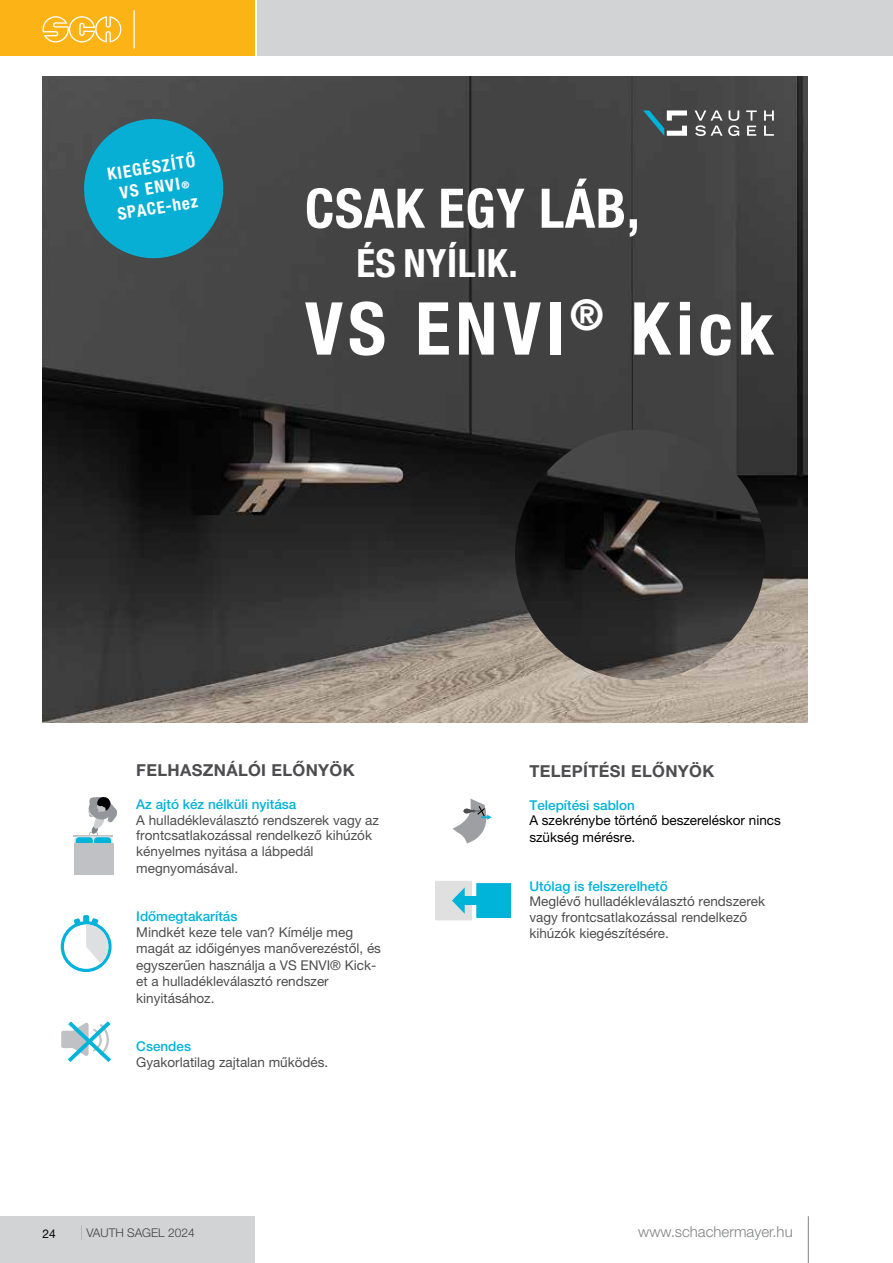
<style>
.page{position:relative;width:893px;height:1263px;background:#fff}
.page>*{position:absolute;margin:0;border:0;box-sizing:border-box;transform-origin:0 0}
.t1{font:700 condensed 73.05px "Helvetica Neue LT Pro";letter-spacing:.07em;color:#fff}
.t2{font:700 condensed 54.6px "Helvetica Neue LT Pro";letter-spacing:.01em;color:#fff}
.t3{font:700 condensed 39px "Helvetica Neue LT Pro";letter-spacing:.015em;color:#fff}
.t4{font:700 condensed 16.95px/20.4px "Helvetica Neue LT Pro";color:#fff;text-align:center}
.t5{font:700 16.5px "Helvetica Neue LT Pro";letter-spacing:.02em;color:#4d4d4f}
.t6{font:300 15px "Helvetica Neue LT Pro";color:#808285}
.t7{font:13.5px/16.4px "Helvetica Neue LT Pro";color:#4d4d4f}
.t8{font:500 13.5px "Helvetica Neue LT Pro";color:#00b3d9}
.t9{font:13.5px/17px "Helvetica Neue LT Pro";color:#000}
.t10{font:300 12px "Helvetica Neue LT Pro";color:#4d4d4f}
.t11{font:12px "Helvetica Neue LT Pro";color:#000}
.s1{font-size:9.9px}
.s2{font-size:15px}
</style>
<div class="page">
<div style="left:0;top:1216px;width:255px;height:47px;background:#d1d3d4"></div>
<div style="left:0;top:0;width:255px;height:55px;background:#fcb316"></div>
<div style="left:257px;top:0;width:636px;height:55px;background:#d1d3d4"></div>
<hr style="left:808px;top:1216px;width:1px;height:47px;background:#808285">
<hr style="left:134px;top:10px;width:1px;height:38px;background:#fff">
<svg style="left:43px;top:16px;width:78px;height:26px"></svg>
<img style="left:43px;top:76px;width:765px;height:646px">
<svg style="left:75px;top:110px;width:157px;height:157px;background:#20889f"></svg>
<img style="left:515px;top:430px;width:250px;height:250px;border-radius:125px">
<hr style="left:74px;top:835px;width:39px;height:1px;background:#bfc1c5">
<svg style="left:74px;top:836px;width:39px;height:29px"></svg>
<svg style="left:76px;top:837px;width:17px;height:26px"></svg>
<svg style="left:94px;top:837px;width:17px;height:11px"></svg>
<div style="left:74px;top:844px;width:39px;height:31px;background:#bfc1c5"></div>
<svg style="left:86px;top:797px;width:31px;height:43px"></svg>
<svg style="left:61px;top:921px;width:51px;height:51px"></svg>
<div style="left:83px;top:915px;width:6px;height:8px;background:#00b1dc;border-radius:2px"></div>
<svg style="left:64px;top:918px;width:44px;height:51px"></svg>
<svg style="left:61px;top:1021px;width:50px;height:41px"></svg>
<svg style="left:435px;top:881px;width:76px;height:39px;background:#72ccdf"></svg>
<svg style="left:453px;top:798px;width:39px;height:45px"></svg>
<svg style="left:764px;top:110px;width:10px;height:26px"></svg>
<svg style="left:746px;top:110px;width:11px;height:26px"></svg>
<svg style="left:695px;top:110px;width:44px;height:26px"></svg>
<svg style="left:643px;top:110px;width:44px;height:26px"></svg>
<p class="t4" style="left:106px;top:164px;width:90px;rotate:-9deg">KIEGÉSZÍTŐ<br>VS ENVI<span class="s1">®<br></span>SPACE-hez</p>
<h2 class="t2" style="left:305px;top:175px;width:336px">CSAK EGY LÁB,</h2>
<h3 class="t3" style="left:356px;top:240px;width:163px">ÉS NYÍLIK.</h3>
<h1 class="t1" style="left:305px;top:284px;width:470px">VS ENVI<sup>®</sup> Kick</h1>
<p class="t5" style="left:136px;top:760px;width:220px">FELHASZNÁLÓI ELŐNYÖK</p>
<p class="t8" style="left:136px;top:796px;width:162px">Az ajtó kéz nélküli nyitása</p>
<p class="t7" style="left:136px;top:811px;width:244px">A hulladékleválasztó rendszerek vagy az frontcsatlakozással rendelkező kihúzók kényelmes nyitása a lábpedál megnyomásával.</p>
<p class="t8" style="left:136px;top:908px;width:103px">Időmegtakarítás</p>
<p class="t7" style="left:136px;top:924px;width:246px">Mindkét keze tele van? Kímélje meg magát az időigényes manőverezéstől, és egyszerűen használja a VS ENVI® Kick&shy;et a hulladékleválasztó rendszer kinyitásához.</p>
<p class="t8" style="left:136px;top:1038px;width:56px">Csendes</p>
<p class="t7" style="left:136px;top:1053px;width:194px">Gyakorlatilag zajtalan működés.</p>
<p class="t5" style="left:529px;top:761px;width:186px">TELEPÍTÉSI ELŐNYÖK</p>
<p class="t8" style="left:529px;top:797px;width:107px">Telepítési sablon</p>
<p class="t9" style="left:529px;top:811px;width:253px">A szekrénybe történő beszereléskor nincs szükség mérésre.</p>
<p class="t8" style="left:529px;top:878px;width:140px">Utólag is felszerelhető</p>
<p class="t7" style="left:529px;top:893px;width:237px">Meglévő hulladékleválasztó rendszerek vagy frontcsatlakozással rendelkező kihúzók kiegészítésére.</p>
<p class="t11" style="left:43px;top:1226px;width:15px">24</p>
<p class="t10" style="left:80px;top:1226px;width:116px"><span class="s2">|</span> VAUTH SAGEL 2024</p>
<p class="t6" style="left:638px;top:1223px;width:156px">www.schachermayer.hu</p>
</div>
